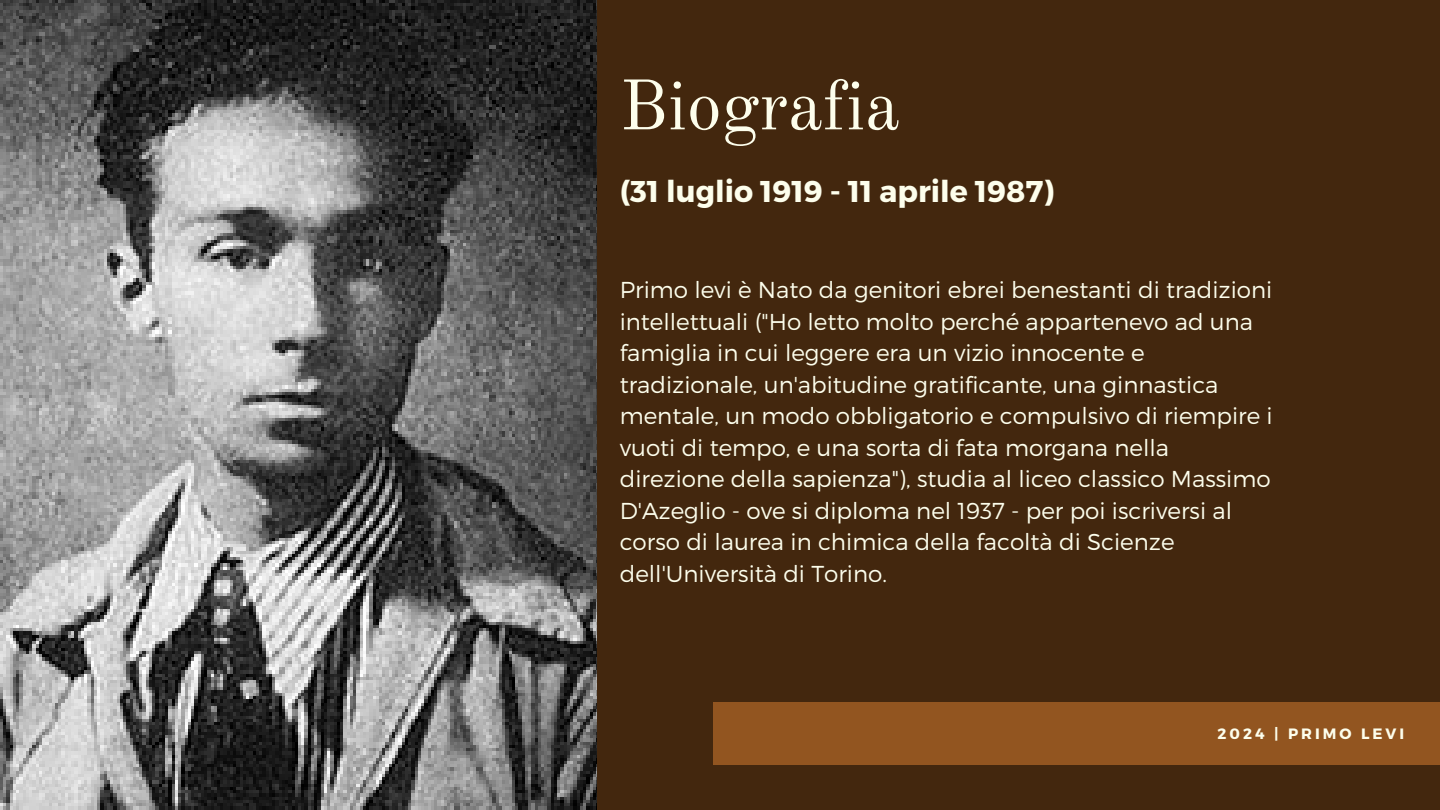
<style>
.page{position:relative;width:1440px;height:810px;background:#43270e}
.page>*{position:absolute;margin:0;border:0;box-sizing:border-box;transform-origin:0 0}
.t1{font:70px "Old Standard";color:#fdfeec}
.t2{font:700 30px "Montserrat";color:#fdfeec}
.t3{font:300 23px/31.5px "Montserrat";color:#fdfeec}
.t4{font:700 15px "Montserrat";letter-spacing:.2em;color:#fdfeec}
</style>
<div class="page">
<div style="left:713px;top:702px;width:727px;height:62px;background:#925520"></div>
<img style="left:0;top:0;width:596px;height:810px">
<h2 class="t1" style="left:620px;top:63px;width:282px">Biografia</h2>
<h3 class="t2" style="left:620px;top:171px;width:436px">(31 luglio 1919 - 11 aprile 1987)</h3>
<p class="t3" style="left:620px;top:273px;width:654px">Primo levi è Nato da genitori ebrei benestanti di tradizioni intellettuali ("Ho letto molto perché appartenevo ad una famiglia in cui leggere era un vizio innocente e tradizionale, un'abitudine gratificante, una ginnastica mentale, un modo obbligatorio e compulsivo di riempire i vuoti di tempo, e una sorta di fata morgana nella direzione della sapienza"), studia al liceo classico Massimo D'Azeglio - ove si diploma nel 1937 - per poi iscriversi al corso di laurea in chimica della facoltà di Scienze dell'Università di Torino.</p>
<p class="t4" style="left:1218px;top:724px;width:188px">2024 | PRIMO LEVI</p>
</div>
